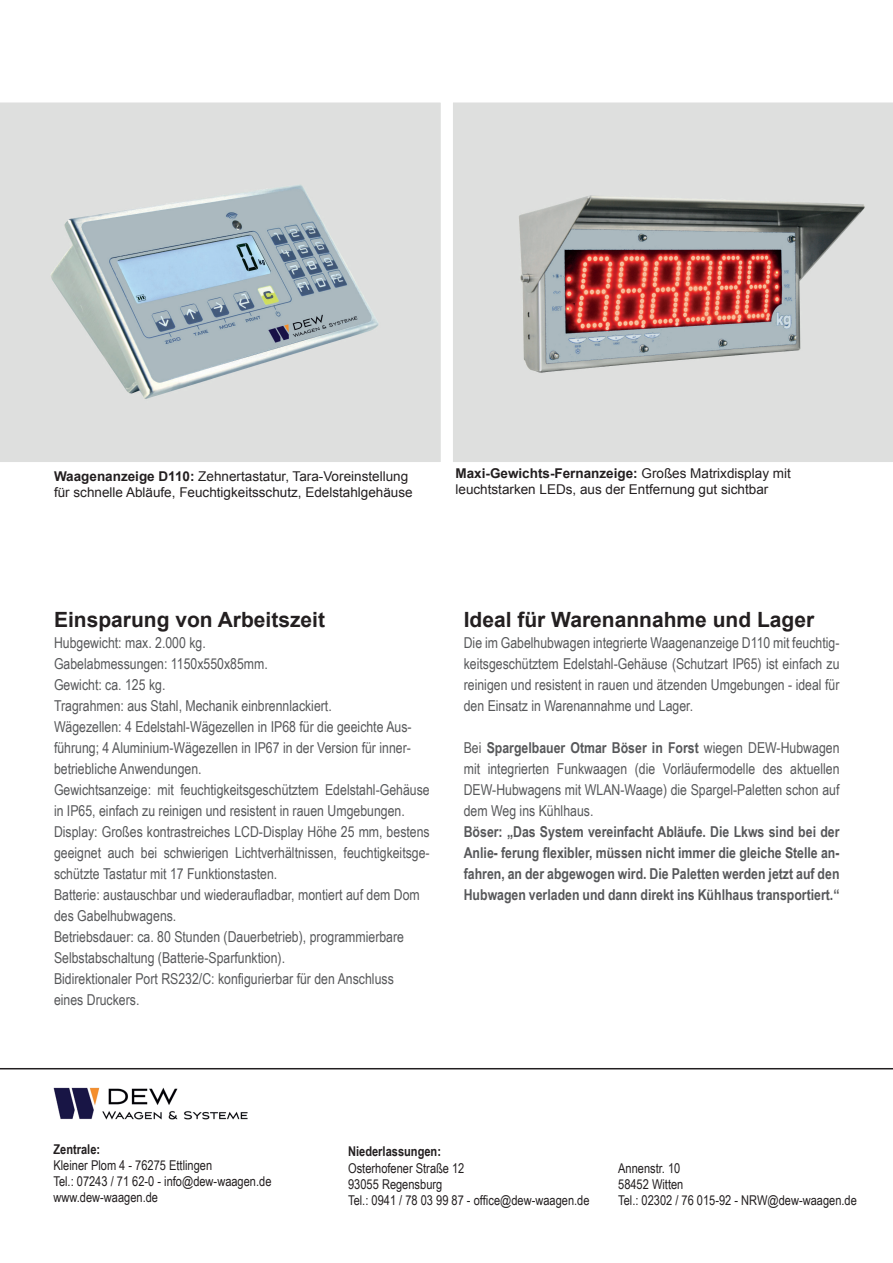
<style>
.page{position:relative;width:893px;height:1263px;background:#fff}
.page>*{position:absolute;margin:0;border:0;box-sizing:border-box;transform-origin:0 0}
.t1{font:700 21px "Arial";color:#231f20}
.t2{font:15px/21px "Arial Narrow";color:#57585a;text-align:justify}
.t3{font:700 15px/21px "Arial Narrow";color:#57585a;text-align:justify}
.t4{font:13.5px "Arial Narrow";color:#231f20}
.t5{font:13.5px/16.2px "Arial";color:#231f20}
.t6{font:700 13.5px "Arial Narrow";color:#231f20}
.s1{font-weight:700}
</style>
<div class="page">
<svg style="left:453px;top:102px;width:440px;height:360px;background:#cabfbe"></svg>
<svg style="left:0;top:102px;width:441px;height:360px;background:#cdd3d5"></svg>
<img style="left:53px;top:1087px;width:195px;height:33px">
<hr style="left:0;top:1068px;width:893px;height:1px;background:#231f20">
<p class="t5" style="left:54px;top:468px;width:360px"><span class="s1">Waagenanzeige D110:</span> Zehnertastatur, Tara-Voreinstellung für schnelle Abläufe, Feuchtigkeitsschutz, Edelstahlgehäuse</p>
<p class="t5" style="left:455px;top:465px;width:337px"><span class="s1">Maxi-Gewichts-Fernanzeige:</span> Großes Matrixdisplay mit leuchtstarken LEDs, aus der Entfernung gut sichtbar</p>
<p class="t1" style="left:54px;top:606px;width:273px">Einsparung von Arbeitszeit</p>
<p class="t2" style="left:54px;top:632px;width:153px">Hubgewicht: max. 2.000 kg.</p>
<p class="t2" style="left:54px;top:653px;width:215px">Gabelabmessungen: 1150x550x85mm.</p>
<p class="t2" style="left:54px;top:674px;width:113px">Gewicht: ca. 125 kg.</p>
<p class="t2" style="left:54px;top:695px;width:279px">Tragrahmen: aus Stahl, Mechanik einbrennlackiert.</p>
<p class="t2" style="left:54px;top:716px;width:359px">Wägezellen: 4 Edelstahl-Wägezellen in IP68 für die geeichte Aus-</p>
<p class="t2" style="left:54px;top:737px;width:358px">führung; 4 Aluminium-Wägezellen in IP67 in der Version für inner-</p>
<p class="t2" style="left:54px;top:758px;width:149px">betriebliche Anwendungen.</p>
<p class="t2" style="left:54px;top:779px;width:377px">Gewichtsanzeige: mit feuchtigkeitsgeschütztem Edelstahl-Gehäuse in IP65, einfach zu reinigen und resistent in rauen Umgebungen.</p>
<p class="t2" style="left:54px;top:821px;width:377px">Display: Großes kontrastreiches LCD-Display Höhe 25 mm, bestens geeignet auch bei schwierigen Lichtverhältnissen, feuchtigkeitsge&shy;schützte Tastatur mit 17 Funktionstasten.</p>
<p class="t2" style="left:54px;top:884px;width:367px">Batterie: austauschbar und wiederaufladbar, montiert auf dem Dom</p>
<p class="t2" style="left:54px;top:905px;width:124px">des Gabelhubwagens.</p>
<p class="t2" style="left:54px;top:926px;width:352px">Betriebsdauer: ca. 80 Stunden (Dauerbetrieb), programmierbare</p>
<p class="t2" style="left:54px;top:947px;width:233px">Selbstabschaltung (Batterie-Sparfunktion).</p>
<p class="t2" style="left:54px;top:968px;width:341px">Bidirektionaler Port RS232/C: konfigurierbar für den Anschluss</p>
<p class="t2" style="left:54px;top:989px;width:87px">eines Druckers.</p>
<p class="t1" style="left:464px;top:606px;width:352px">Ideal für Warenannahme und Lager</p>
<p class="t2" style="left:464px;top:632px;width:377px">Die im Gabelhubwagen integrierte Waagenanzeige D110 mit feuchtig&shy;keitsgeschütztem Edelstahl-Gehäuse (Schutzart IP65) ist einfach zu reinigen und resistent in rauen und ätzenden Umgebungen - ideal für den Einsatz in Warenannahme und Lager.</p>
<p class="t2" style="left:464px;top:737px;width:377px">Bei <span class="s1">Spargelbauer Otmar Böser in Forst</span> wiegen DEW-Hubwagen mit integrierten Funkwaagen (die Vorläufermodelle des aktuellen DEW-Hubwagens mit WLAN-Waage) die Spargel-Paletten schon auf dem Weg ins Kühlhaus.</p>
<p class="t3" style="left:464px;top:821px;width:377px">Böser: „Das System vereinfacht Abläufe. Die Lkws sind bei der Anlie- ferung flexibler, müssen nicht immer die gleiche Stelle an&shy;fahren, an der abgewogen wird. Die Paletten werden jetzt auf den Hubwagen verladen und dann direkt ins Kühlhaus transportiert.“</p>
<p class="t6" style="left:53px;top:1139px;width:48px">Zentrale:</p>
<p class="t4" style="left:53px;top:1155px;width:160px">Kleiner Plom 4 - 76275 Ettlingen</p>
<p class="t4" style="left:53px;top:1171px;width:220px">Tel.: 07243 / 71 62-0 - info@dew-waagen.de</p>
<p class="t4" style="left:53px;top:1188px;width:106px">www.dew-waagen.de</p>
<p class="t6" style="left:348px;top:1141px;width:94px">Niederlassungen:</p>
<p class="t4" style="left:348px;top:1158px;width:118px">Osterhofener Straße 12</p>
<p class="t4" style="left:618px;top:1158px;width:64px">Annenstr. 10</p>
<p class="t4" style="left:348px;top:1174px;width:96px">93055 Regensburg</p>
<p class="t4" style="left:618px;top:1174px;width:67px">58452 Witten</p>
<p class="t4" style="left:348px;top:1190px;width:243px">Tel.: 0941 / 78 03 99 87 - office@dew-waagen.de</p>
<p class="t4" style="left:618px;top:1190px;width:240px">Tel.: 02302 / 76 015-92 - NRW@dew-waagen.de</p>
</div>
